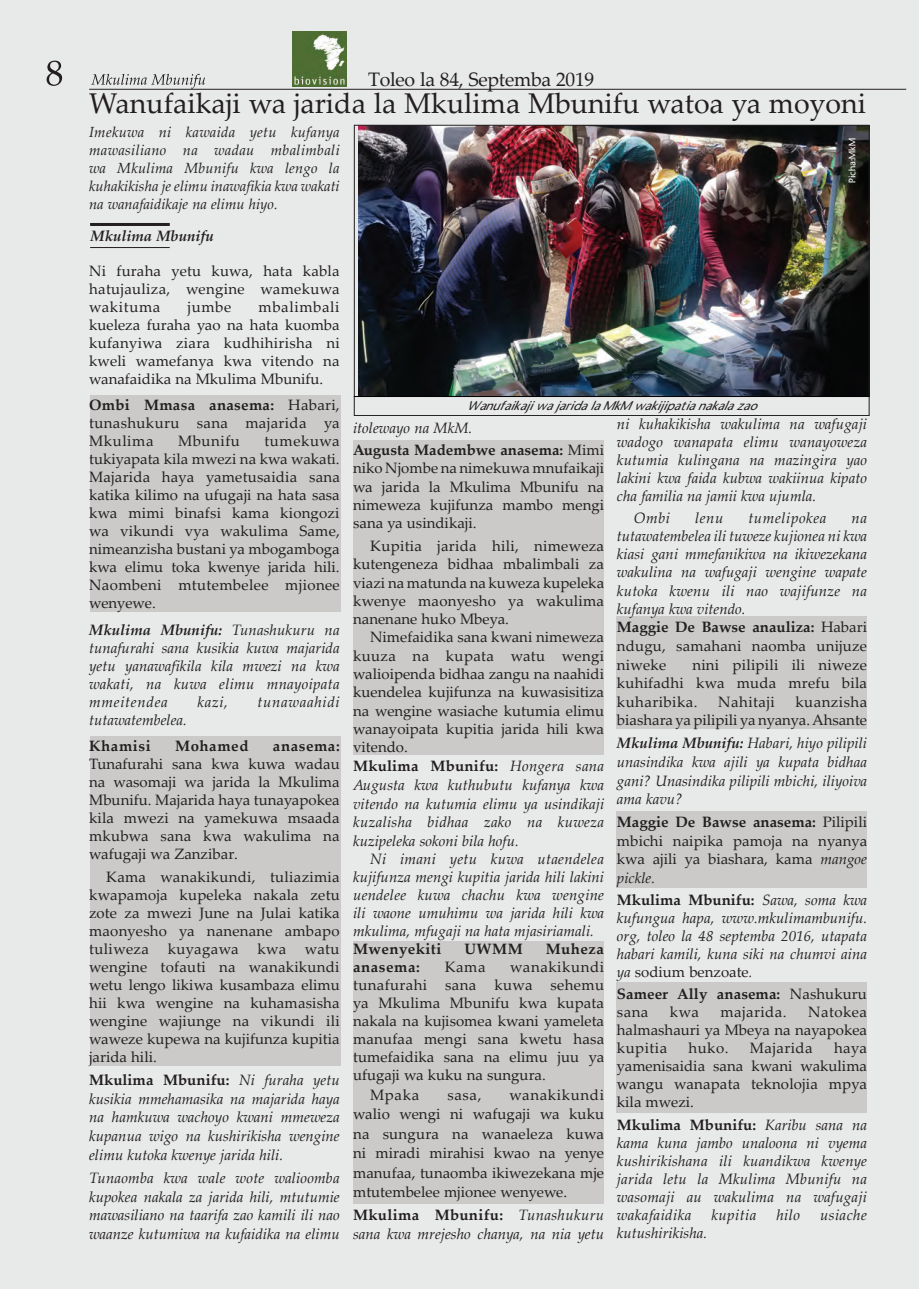
<style>
.page{position:relative;width:919px;height:1289px;background:#fff}
.page>*{position:absolute;margin:0;border:0;box-sizing:border-box;transform-origin:0 0}
.t1{font:28.5px "Palatino Linotype";color:#231f20}
.t2{font:19.5px "Palatino Linotype";letter-spacing:-.015em;color:#231f20}
.t3{font:15px/18px "Palatino Linotype";color:#231f20;text-align:justify}
.t4{font:italic 15px/18px "Palatino Linotype";color:#231f20;text-align:justify}
.t5{font:700 15px "Palatino Linotype";letter-spacing:.035em;color:#231f20}
.t6{font:700 15px/22.5px "Palatino Linotype";color:#231f20}
.t7{font:700 15px/18px "Palatino Linotype";letter-spacing:.005em;color:#231f20}
.t8{font:15px "Palatino Linotype";letter-spacing:.03em;color:#231f20}
.t9{font:italic 700 15px "Palatino Linotype";color:#231f20}
.t10{font:italic 15px "Palatino Linotype";letter-spacing:.03em;color:#231f20}
.t11{font:italic 15px "Palatino Linotype";letter-spacing:.045em;color:#231f20}
.t12{font:italic 15px "Palatino Linotype";letter-spacing:.035em;color:#231f20}
.t13{font:15px "Palatino Linotype";letter-spacing:.035em;color:#231f20}
.t14{font:italic 14.7px/18px "Palatino Linotype";color:#231f20;text-align:justify}
.t15{font:italic 500 12px "Stone Sans";color:#231f20}
.t16{font:500 9px "Stone Sans";color:#fff}
.s1{font-weight:700}
.s2{font-weight:700;font-style:normal}
.s3{font-weight:400;font-style:italic}
.s4{font-weight:400}
.s5{font-style:italic}
.s6{font-style:normal}
</style>
<div class="page">
<div style="left:0;top:0;width:918px;height:1288px;background:#e8eae9"></div>
<div style="left:90px;top:395px;width:250px;height:216px;background:#cbcac9"></div>
<div style="left:90px;top:736px;width:250px;height:329px;background:#cbcac9"></div>
<div style="left:616px;top:616px;width:250px;height:113px;background:#cbcac9"></div>
<div style="left:616px;top:811px;width:250px;height:77px;background:#cbcac9"></div>
<div style="left:616px;top:982px;width:250px;height:131px;background:#cbcac9"></div>
<div style="left:353px;top:941px;width:250px;height:262px;background:#cbcac9"></div>
<div style="left:353px;top:440px;width:250px;height:315px;background:#cbcac9"></div>
<svg style="left:47px;top:61px;width:15px;height:25px"></svg>
<hr style="left:89px;top:89px;width:817px;height:1px;background:#231f20">
<img style="left:292px;top:32px;width:55px;height:54px">
<svg style="left:91px;top:74px;width:114px;height:15px"></svg>
<img style="left:358px;top:127px;width:509px;height:268px">
<div style="left:354px;top:396px;width:515px;height:20px;border:1px solid #231f20"></div>
<hr style="left:90px;top:223px;width:80px;height:3px;background:#231f20">
<hr style="left:90px;top:247px;width:80px;height:1px;background:#231f20">
<h2 class="t2" style="left:368px;top:65px;width:227px">Toleo la 84, Septemba 2019</h2>
<h1 class="t1" style="left:89px;top:83px;width:778px">Wanufaikaji wa jarida la Mkulima Mbunifu watoa ya moyoni</h1>
<p class="t14" style="left:89px;top:122px;width:252px">Imekuwa ni kawaida yetu kufanya mawasiliano na wadau mbalimbali wa Mkulima Mbunifu kwa lengo la kuhakikisha je elimu inawafikia kwa wakati na wanafaidikaje na elimu hiyo.</p>
<p class="t9" style="left:91px;top:225px;width:125px">Mkulima Mbunifu</p>
<p class="t3" style="left:89px;top:261px;width:252px">Ni furaha yetu kuwa, hata kabla hatujauliza, wengine wamekuwa wakituma</p>
<p class="t3" style="left:89px;top:297px;width:252px;text-indent:169px">mbalimbali kueleza furaha yao na hata kuomba kufanyiwa ziara kudhihirisha ni kweli wamefanya kwa vitendo na wanafaidika na Mkulima Mbunifu.</p>
<p class="t3" style="left:89px;top:395px;width:252px"><span class="s1">Ombi Mmasa anasema:</span> Habari, tunashukuru sana majarida ya Mkulima</p>
<p class="t3" style="left:187px;top:297px;width:45px">jumbe</p>
<p class="t13" style="left:178px;top:430px;width:63px">Mbunifu</p>
<p class="t3" style="left:89px;top:431px;width:252px;text-indent:175px">tumekuwa tukiyapata kila mwezi na kwa wakati.<br>Majarida haya yametusaidia sana katika kilimo na ufugaji na hata sasa kwa mimi binafsi kama kiongozi wa vikundi vya wakulima Same, nimeanzisha bustani ya mbogamboga kwa elimu toka kwenye jarida hili.<br>Naombeni mtutembelee mjionee wenyewe.</p>
<p class="t4" style="left:89px;top:620px;width:252px"><span class="s1">Mkulima Mbunifu:</span> Tunashukuru na tunafurahi sana kusikia kuwa majarida yetu yanawafikila kila mwezi na kwa wakati, na kuwa elimu mnayoipata mmeitendea</p>
<p class="t4" style="left:197px;top:692px;width:32px">kazi,</p>
<p class="t11" style="left:257px;top:691px;width:84px">tunawaahidi</p>
<p class="t4" style="left:89px;top:710px;width:99px">tutawatembelea.</p>
<p class="t5" style="left:89px;top:735px;width:63px">Khamisi</p>
<p class="t5" style="left:175px;top:735px;width:75px">Mohamed</p>
<p class="t5" style="left:273px;top:735px;width:68px">anasema:</p>
<p class="t3" style="left:89px;top:754px;width:252px">Tunafurahi sana kwa kuwa wadau na wasomaji wa jarida la Mkulima Mbunifu. Majarida haya tunayapokea kila mwezi na yamekuwa msaada mkubwa sana kwa wakulima na wafugaji wa Zanzibar.</p>
<p class="t3" style="left:89px;top:867px;width:252px;text-indent:17px">Kama wanakikundi, tuliazimia kwapamoja kupeleka nakala zetu zote za mwezi June na Julai katika maonyesho ya nanenane ambapo tuliweza kuyagawa kwa watu wengine tofauti na wanakikundi wetu lengo likiwa kusambaza elimu hii kwa wengine na kuhamasisha wengine wajiunge na vikundi ili waweze kupewa na kujifunza kupitia jarida hili.</p>
<p class="t4" style="left:89px;top:1069px;width:252px;line-height:18.8px"><span class="s2">Mkulima Mbunifu:</span> Ni furaha yetu kusikia mmehamasika na majarida haya na hamkuwa wachoyo kwani mmeweza kupanua wigo na kushirikisha wengine elimu kutoka kwenye jarida hili.</p>
<p class="t4" style="left:89px;top:1167px;width:252px;line-height:18.8px">Tunaomba kwa wale wote walioomba kupokea nakala za jarida hili, mtutumie mawasiliano na taarifa zao kamili ili nao waanze kutumiwa na kufaidika na elimu</p>
<p class="t15" style="left:466px;top:398px;width:299px">WanufaikajiwajaridalaMkMwakijipatianakalazao</p>
<p class="t16" style="left:846px;top:183px;width:46px;rotate:-90deg">Picha:MkM</p>
<p class="t6" style="left:353px;top:415px;width:252px"><span class="s3">itolewayo na MkM.<br></span>Augusta Madembwe anasema: <span class="s4">Mimi</span></p>
<p class="t3" style="left:353px;top:458px;width:252px">niko Njombe na nimekuwa mnufaikaji wa jarida la Mkulima Mbunifu na nimeweza kujifunza mambo mengi sana ya usindikaji.</p>
<p class="t3" style="left:353px;top:536px;width:252px;text-indent:17px">Kupitia jarida hili, nimeweza kutengeneza bidhaa mbalimbali za viazi na matunda na kuweza kupeleka kwenye maonyesho ya wakulima nanenane huko Mbeya.</p>
<p class="t3" style="left:353px;top:627px;width:252px;line-height:18.5px;text-align:left;text-indent:17px">Nimefaidika sana kwani nimeweza kuuza na kupata watu wengi walioipenda bidhaa zangu na naahidi kuendelea kujifunza na kuwasisitiza na wengine wasiache kutumia elimu wanayoipata kupitia jarida hili kwa vitendo.<br><span class="s1">Mkulima Mbunifu:</span> <span class="s5">Hongera sana<br>Augusta kwa kuthubutu kufanya kwa vitendo na kutumia elimu ya usindikaji kuzalisha bidhaa zako na kuweza kuzipeleka sokoni bila hofu.</span></p>
<p class="t4" style="left:353px;top:849px;width:252px;text-indent:17px">Ni imani yetu kuwa utaendelea kujifunza mengi kupitia jarida hili lakini uendelee kuwa chachu kwa wengine ili waone umuhimu wa jarida hili kwa mkulima, mfugaji na hata mjasiriamali.</p>
<p class="t5" style="left:353px;top:938px;width:90px">Mwenyekiti</p>
<p class="t5" style="left:464px;top:938px;width:60px">UWMM</p>
<p class="t5" style="left:545px;top:938px;width:60px">Muheza</p>
<p class="t5" style="left:353px;top:956px;width:68px">anasema:</p>
<p class="t3" style="left:444px;top:957px;width:42px">Kama</p>
<p class="t3" style="left:353px;top:957px;width:252px;text-indent:157px">wanakikundi tunafurahi sana kuwa sehemu ya Mkulima Mbunifu kwa kupata nakala na kujisomea kwani yameleta manufaa mengi sana kwetu hasa tumefaidika sana na elimu juu ya ufugaji wa kuku na sungura.</p>
<p class="t3" style="left:370px;top:1085px;width:51px">Mpaka</p>
<p class="t3" style="left:447px;top:1085px;width:36px">sasa,</p>
<p class="t3" style="left:353px;top:1084px;width:252px;line-height:19.5px;text-indent:156px">wanakikundi walio wengi ni wafugaji wa kuku na sungura na wanaeleza kuwa ni miradi mirahisi kwao na yenye manufaa, tunaomba ikiwezekana mje mtutembelee mjionee wenyewe.</p>
<p class="t4" style="left:353px;top:1205px;width:252px;line-height:18.8px"><span class="s2">Mkulima Mbunifu:</span> Tunashukuru sana kwa mrejesho chanya, na nia yetu</p>
<p class="t4" style="left:617px;top:414px;width:252px">ni kuhakikisha wakulima na wafugaji wadogo wanapata elimu wanayoweza kutumia kulingana na mazingira yao lakini kwa faida kubwa wakiinua kipato cha familia na jamii kwa ujumla.</p>
<p class="t4" style="left:634px;top:508px;width:38px">Ombi</p>
<p class="t4" style="left:695px;top:508px;width:30px">lenu</p>
<p class="t12" style="left:748px;top:507px;width:80px">tumelipokea</p>
<p class="t4" style="left:617px;top:508px;width:252px;text-align:left;text-indent:234px">na tutawatembelea ili tuweze kujionea ni kwa kiasi gani mmefanikiwa na ikiwezekana wakulina na wafugaji wengine wapate kutoka kwenu ili nao wajifunze na kufanya kwa vitendo.<br><span class="s2">Maggie De Bawse anauliza:</span> <span class="s6">Habari ndugu, samahani naomba unijuze niweke</span></p>
<p class="t3" style="left:617px;top:654px;width:252px;line-height:18.6px;text-indent:75px">nini pilipili ili niweze kuhifadhi kwa muda mrefu bila kuharibika.</p>
<p class="t3" style="left:617px;top:691px;width:252px;line-height:18.6px;text-align:right">kuanzisha<br>biashara ya pilipili ya nyanya. Ahsante</p>
<p class="t4" style="left:617px;top:733px;width:252px;line-height:18.6px"><span class="s1">Mkulima Mbunifu:</span> Habari, hiyo pilipili unasindika kwa ajili ya kupata bidhaa gani? Unasindika pilipili mbichi, iliyoiva ama kavu?</p>
<p class="t3" style="left:617px;top:812px;width:252px;line-height:18.6px"><span class="s1">Maggie De Bawse anasema:</span> Pilipili mbichi naipika pamoja na nyanya kwa ajili ya biashara, kama <span class="s5">mangoe pickle.</span></p>
<p class="t4" style="left:617px;top:890px;width:252px"><span class="s2">Mkulima Mbunifu:</span> Sawa, soma kwa kufungua hapa, www.mkulimambunifu. org, toleo la 48 septemba 2016, utapata habari kamili, kuna siki na chumvi aina ya <span class="s6">sodium benzoate</span>.</p>
<p class="t7" style="left:617px;top:984px;width:251px">Sameer Ally anasema: <span class="s4">Nashukuru sana</span></p>
<p class="t8" style="left:718px;top:691px;width:58px">Nahitaji</p>
<p class="t3" style="left:617px;top:1002px;width:252px;text-indent:191px">Natokea halmashauri ya Mbeya na nayapokea kupitia</p>
<p class="t3" style="left:670px;top:1002px;width:30px">kwa</p>
<p class="t8" style="left:720px;top:1001px;width:68px">majarida.</p>
<p class="t3" style="left:617px;top:1038px;width:252px;text-indent:217px">haya yamenisaidia sana kwani wakulima wangu wanapata teknolojia mpya kila mwezi.</p>
<p class="t4" style="left:617px;top:1114px;width:252px"><span class="s2">Mkulima Mbunifu:</span> Karibu sana na kama kuna jambo unaloona ni vyema kushirikishana ili kuandikwa kwenye jarida letu la Mkulima Mbunifu na wasomaji au wakulima na wafugaji wakafaidika</p>
<p class="t3" style="left:688px;top:1038px;width:41px">huko.</p>
<p class="t8" style="left:749px;top:1037px;width:64px">Majarida</p>
<p class="t10" style="left:711px;top:1203px;width:47px">kupitia</p>
<p class="t4" style="left:776px;top:1204px;width:25px">hilo</p>
<p class="t10" style="left:820px;top:1203px;width:48px">usiache</p>
<p class="t4" style="left:617px;top:1222px;width:92px">kutushirikisha.</p>
</div>
